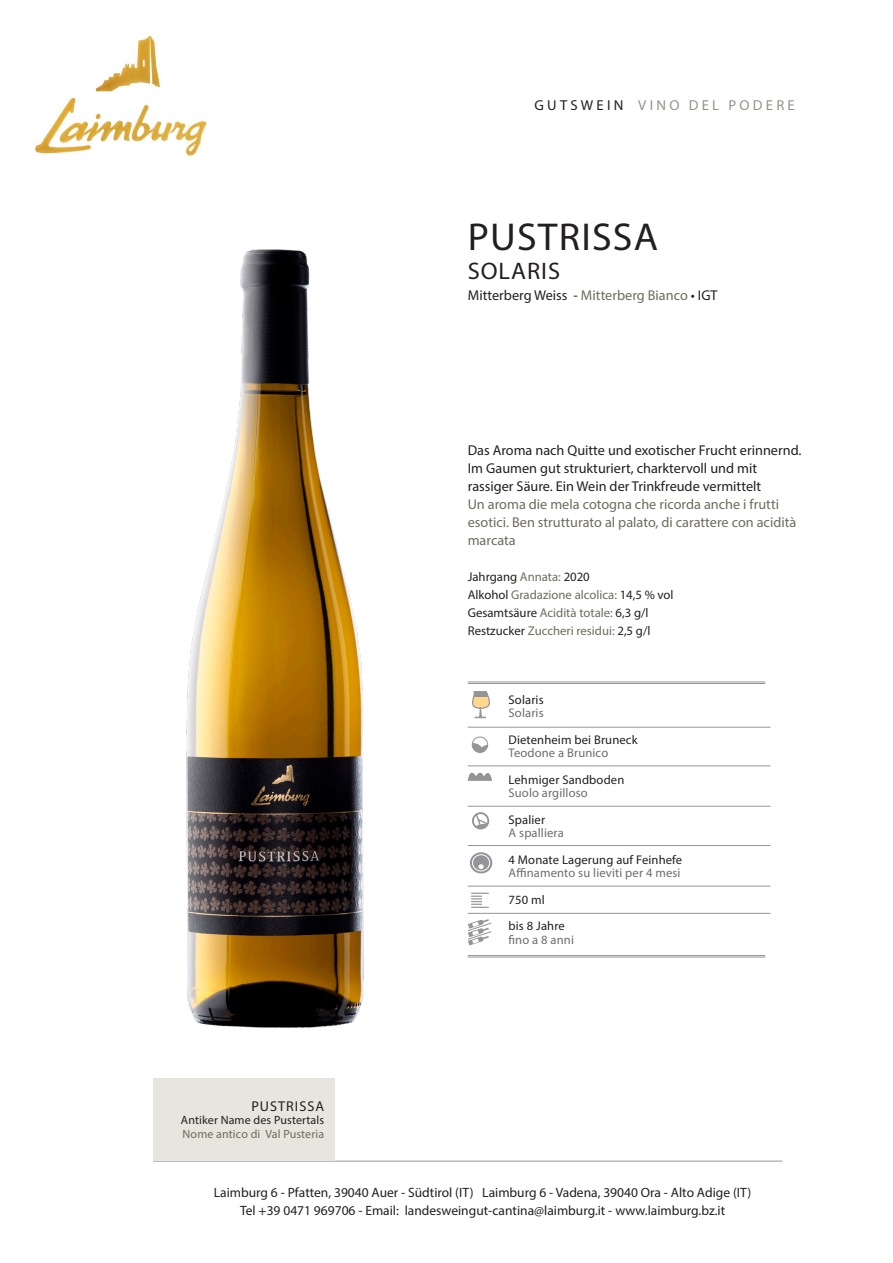
<style>
.page{position:relative;width:893px;height:1263px;background:#fff}
.page>*{position:absolute;margin:0;border:0;box-sizing:border-box;transform-origin:0 0}
.nome_vino_principale{font:39px "Myriad Pro";letter-spacing:.03em;color:#231f20}
.nome_vino_principale-2{font:24px "Myriad Pro";letter-spacing:.04em;color:#231f20}
.selezione{font:14.4px "Myriad Pro";letter-spacing:.22em;color:#94948a}
.Weinbeschreibungen_d{font:14.25px/18px "Myriad Pro";color:#231f20}
.Weinbeschreibung_it{font:14.25px/18px "Myriad Pro";color:#6d6c5c}
.südtirol_doc{font:14.25px "Myriad Pro";color:#231f20}
.nome_dida{font:14.25px "Myriad Pro";letter-spacing:.07em;color:#231f20}
.Weinbeschreibungen_d-2{font:13.5px "Myriad Pro";color:#231f20}
.dati_tecnici{font:12.75px "Myriad Pro";color:#231f20}
.dati_tecnici-2{font:12.75px "Myriad Pro";color:#6d6c5c}
.tabella{font:12.6px "Myriad Pro";letter-spacing:.01em;color:#231f20}
.tabella-2{font:12.6px "Myriad Pro";letter-spacing:.01em;color:#6c6d70}
.dida{font:12px "Myriad Pro";letter-spacing:.01em;color:#231f20}
.dida-2{font:12px "Myriad Pro";letter-spacing:.01em;color:#6d6c5c}
.s1{color:#231f20}
.s2{color:#6d6c5c}
</style>
<div class="page">
<hr style="left:153px;top:1161px;width:629px;height:1px;background:#939598">
<svg style="left:470px;top:852px;width:22px;height:21px"></svg>
<div style="left:472px;top:855px;width:18px;height:16px;background:#939598;border-radius:50%"></div>
<div style="left:472px;top:854px;width:18px;height:17px;border:1px solid #fff;border-radius:50%"></div>
<svg style="left:478px;top:864px;width:6px;height:5px"></svg>
<hr style="left:468px;top:682px;width:297px;height:1px;background:#939598">
<hr style="left:468px;top:683px;width:297px;height:1px;background:#939598">
<hr style="left:468px;top:955px;width:297px;height:1px;background:#939598">
<hr style="left:468px;top:957px;width:297px;height:1px;background:#939598">
<img style="left:35px;top:35px;width:172px;height:122px">
<div style="left:153px;top:1078px;width:181px;height:83px;background:#e7e6de"></div>
<img style="left:187px;top:249px;width:177px;height:779px">
<svg style="left:472px;top:743px;width:16px;height:8px"></svg>
<div style="left:472px;top:736px;width:16px;height:17px;border:1px solid #939598;border-radius:50%"></div>
<svg style="left:468px;top:773px;width:24px;height:8px"></svg>
<svg style="left:473px;top:813px;width:16px;height:16px"></svg>
<div style="left:472px;top:812px;width:17px;height:17px;border:2px solid #939598;border-radius:50%"></div>
<div style="left:472px;top:813px;width:17px;height:16px;border:1px solid #939598;border-radius:50%"></div>
<svg style="left:471px;top:893px;width:18px;height:15px"></svg>
<svg style="left:467px;top:919px;width:25px;height:26px"></svg>
<hr style="left:468px;top:727px;width:302px;height:1px;background:#939598">
<hr style="left:468px;top:766px;width:302px;height:1px;background:#939598">
<hr style="left:468px;top:806px;width:302px;height:1px;background:#939598">
<hr style="left:468px;top:845px;width:302px;height:1px;background:#939598">
<hr style="left:468px;top:886px;width:302px;height:1px;background:#939598">
<hr style="left:468px;top:913px;width:302px;height:1px;background:#939598">
<svg style="left:472px;top:691px;width:18px;height:28px"></svg>
<p class="selezione" style="left:535px;top:96px;width:262px"><span class="s1">GUTSWEIN</span> VINO DEL PODERE</p>
<p class="nome_vino_principale" style="left:468px;top:213px;width:192px">PUSTRISSA</p>
<p class="nome_vino_principale-2" style="left:468px;top:256px;width:94px">SOLARIS</p>
<p class="südtirol_doc" style="left:468px;top:287px;width:251px">Mitterberg Weiss - <span class="s2">Mitterberg Bianco</span> • IGT</p>
<p class="Weinbeschreibungen_d" style="left:468px;top:441px;width:335px">Das Aroma nach Quitte und exotischer Frucht erinnernd.<br>Im Gaumen gut strukturiert, charktervoll und mit</p>
<p class="Weinbeschreibungen_d" style="left:468px;top:477px;width:295px">rassiger Säure. Ein Wein der Trinkfreude vermittelt</p>
<p class="Weinbeschreibung_it" style="left:468px;top:495px;width:330px">Un aroma die mela cotogna che ricorda anche i frutti esotici. Ben strutturato al palato, di carattere con acidità marcata</p>
<p class="dati_tecnici" style="left:468px;top:568px;width:124px">Jahrgang <span class="s2">Annata:</span> 2020</p>
<p class="dati_tecnici-2" style="left:468px;top:586px;width:207px"><span class="s1">Alkohol</span> Gradazione alcolica: <span class="s1">14,5 % vol</span></p>
<p class="dati_tecnici" style="left:468px;top:604px;width:182px">Gesamtsäure <span class="s2">Acidità totale:</span> 6,3 g/l</p>
<p class="dati_tecnici" style="left:468px;top:622px;width:184px">Restzucker <span class="s2">Zuccheri residui:</span> 2,5 g/l</p>
<p class="nome_dida" style="left:251px;top:1097px;width:74px">PUSTRISSA</p>
<p class="dida" style="left:181px;top:1113px;width:145px">Antiker Name des Pustertals</p>
<p class="dida-2" style="left:183px;top:1126px;width:143px">Nome antico di Val Pusteria</p>
<p class="tabella" style="left:509px;top:692px;width:37px">Solaris</p>
<p class="tabella-2" style="left:509px;top:705px;width:37px">Solaris</p>
<p class="tabella" style="left:509px;top:732px;width:130px">Dietenheim bei Bruneck</p>
<p class="tabella-2" style="left:509px;top:745px;width:101px">Teodone a Brunico</p>
<p class="tabella" style="left:509px;top:772px;width:117px">Lehmiger Sandboden</p>
<p class="tabella-2" style="left:509px;top:785px;width:81px">Suolo argilloso</p>
<p class="tabella" style="left:509px;top:812px;width:38px">Spalier</p>
<p class="tabella-2" style="left:509px;top:825px;width:57px">A spalliera</p>
<p class="tabella" style="left:509px;top:852px;width:175px">4 Monate Lagerung auf Feinhefe</p>
<p class="tabella-2" style="left:509px;top:865px;width:173px">Affinamento su lieviti per 4 mesi</p>
<p class="tabella" style="left:509px;top:892px;width:38px">750 ml</p>
<p class="tabella" style="left:509px;top:918px;width:58px">bis 8 Jahre</p>
<p class="tabella-2" style="left:509px;top:932px;width:67px">fino a 8 anni</p>
<p class="Weinbeschreibungen_d-2" style="left:214px;top:1184px;width:539px">Laimburg 6 - Pfatten, 39040 Auer - Südtirol (IT) Laimburg 6 - Vadena, 39040 Ora - Alto Adige (IT)</p>
<p class="Weinbeschreibungen_d-2" style="left:240px;top:1202px;width:487px">Tel +39 0471 969706 - Email: landesweingut-cantina@laimburg.it - www.laimburg.bz.it</p>
</div>
